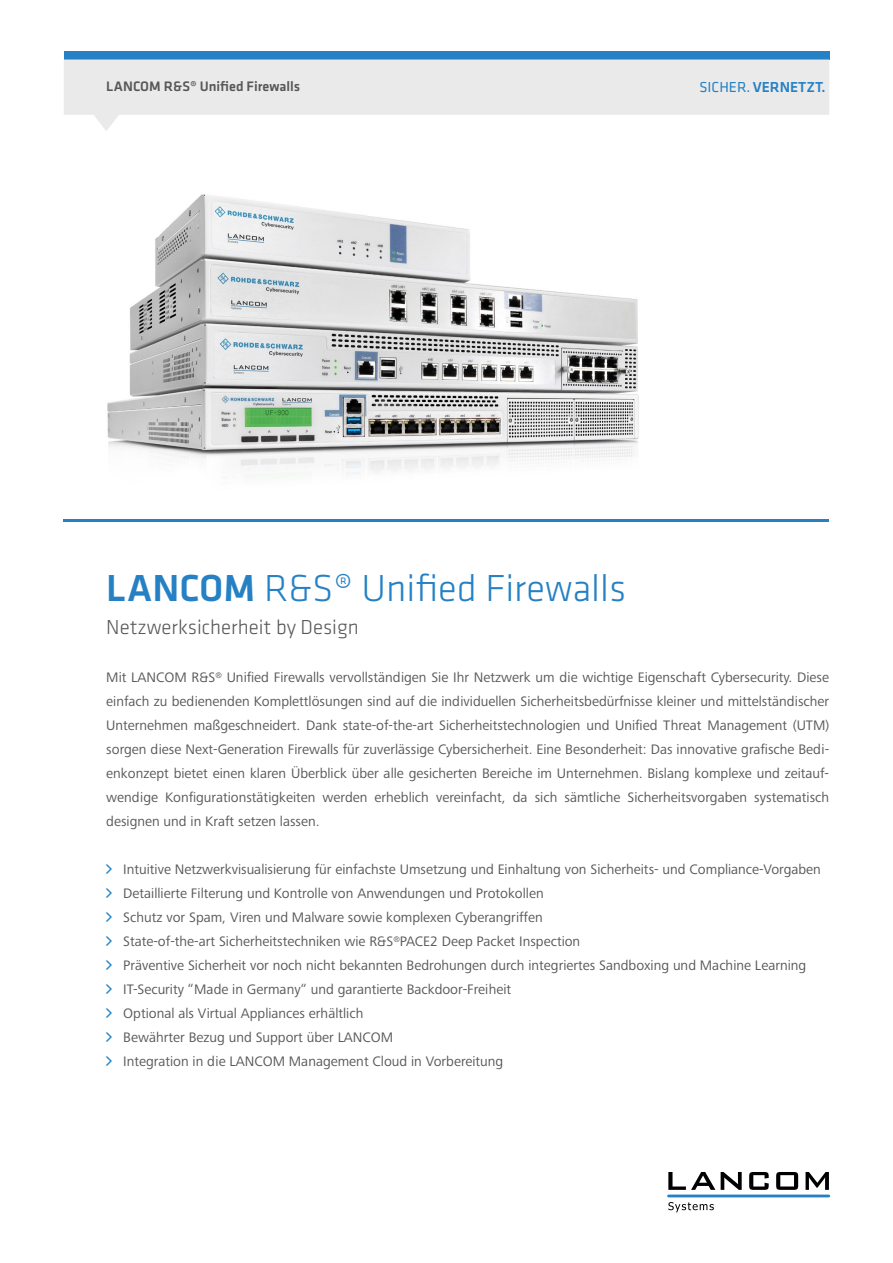
<style>
.page{position:relative;width:893px;height:1263px;background:#fff}
.page>*{position:absolute;margin:0;border:0;box-sizing:border-box;transform-origin:0 0}
.t1{font:300 39px "Klavika Basic";color:#2581c4}
.t2{font:300 21px "Klavika Basic";color:#575756}
.t3{font:500 15px "Klavika Basic";color:#2581c4}
.t4{font:14.25px/24px "Frutiger Next Pro";color:#575756}
.t5{font:500 14.25px "Klavika Basic";color:#575756}
.s1{font-weight:400}
.s2{font-weight:500}
</style>
<div class="page">
<svg style="left:668px;top:1172px;width:47px;height:18px"></svg>
<svg style="left:721px;top:1172px;width:21px;height:18px"></svg>
<svg style="left:749px;top:1172px;width:20px;height:18px"></svg>
<svg style="left:776px;top:1172px;width:22px;height:18px"></svg>
<svg style="left:806px;top:1172px;width:23px;height:18px"></svg>
<svg style="left:668px;top:1202px;width:46px;height:10px"></svg>
<hr style="left:667px;top:1194px;width:163px;height:3px;background:#2581c4">
<div style="left:64px;top:51px;width:765px;height:9px;background:#2581c4"></div>
<svg style="left:64px;top:60px;width:765px;height:71px;fill:#eaeaea"></svg>
<hr style="left:64px;top:519px;width:765px;height:3px;background:#2581c4">
<img style="left:107px;top:194px;width:532px;height:283px">
<p class="t5" style="left:106px;top:77px;width:195px">LANCOM R&amp;S® Unified Firewalls</p>
<p class="t3" style="left:699px;top:77px;width:128px"><span class="s1">SICHER.</span> VERNETZT.</p>
<h1 class="t1" style="left:106px;top:564px;width:521px"><span class="s2">LANCOM</span> R&amp;S® Unified Firewalls</h1>
<h2 class="t2" style="left:106px;top:614px;width:254px">Netzwerksicherheit by Design</h2>
<p class="t4" style="left:106px;top:666px;width:724px;text-align:justify">Mit LANCOM R&amp;S<sup>®</sup> Unified Firewalls vervollständigen Sie Ihr Netzwerk um die wichtige Eigenschaft Cybersecurity. Diese einfach zu bedienenden Komplettlösungen sind auf die individuellen Sicherheitsbedürfnisse kleiner und mittelständischer Unternehmen maßgeschneidert. Dank state-of-the-art Sicherheitstechnologien und Unified Threat Management (UTM) sorgen diese Next-Generation Firewalls für zuverlässige Cybersicherheit. Eine Besonderheit: Das innovative grafische Bedi&shy;enkonzept bietet einen klaren Überblick über alle gesicherten Bereiche im Unternehmen. Bislang komplexe und zeitauf&shy;wendige Konfigurationstätigkeiten werden erheblich vereinfacht, da sich sämtliche Sicherheitsvorgaben systematisch designen und in Kraft setzen lassen.</p>
<p class="t4" style="left:123px;top:858px;width:699px">Intuitive Netzwerkvisualisierung für einfachste Umsetzung und Einhaltung von Sicherheits- und Compliance-Vorgaben Detaillierte Filterung und Kontrolle von Anwendungen und Protokollen<br>Schutz vor Spam, Viren und Malware sowie komplexen Cyberangriffen<br>State-of-the-art Sicherheitstechniken wie R&amp;S<sup>®</sup>PACE2 Deep Packet Inspection<br>Präventive Sicherheit vor noch nicht bekannten Bedrohungen durch integriertes Sandboxing und Machine Learning IT-Security “Made in Germany“ und garantierte Backdoor-Freiheit<br>Optional als Virtual Appliances erhältlich<br>Bewährter Bezug und Support über LANCOM<br>Integration in die LANCOM Management Cloud in Vorbereitung</p>
</div>
